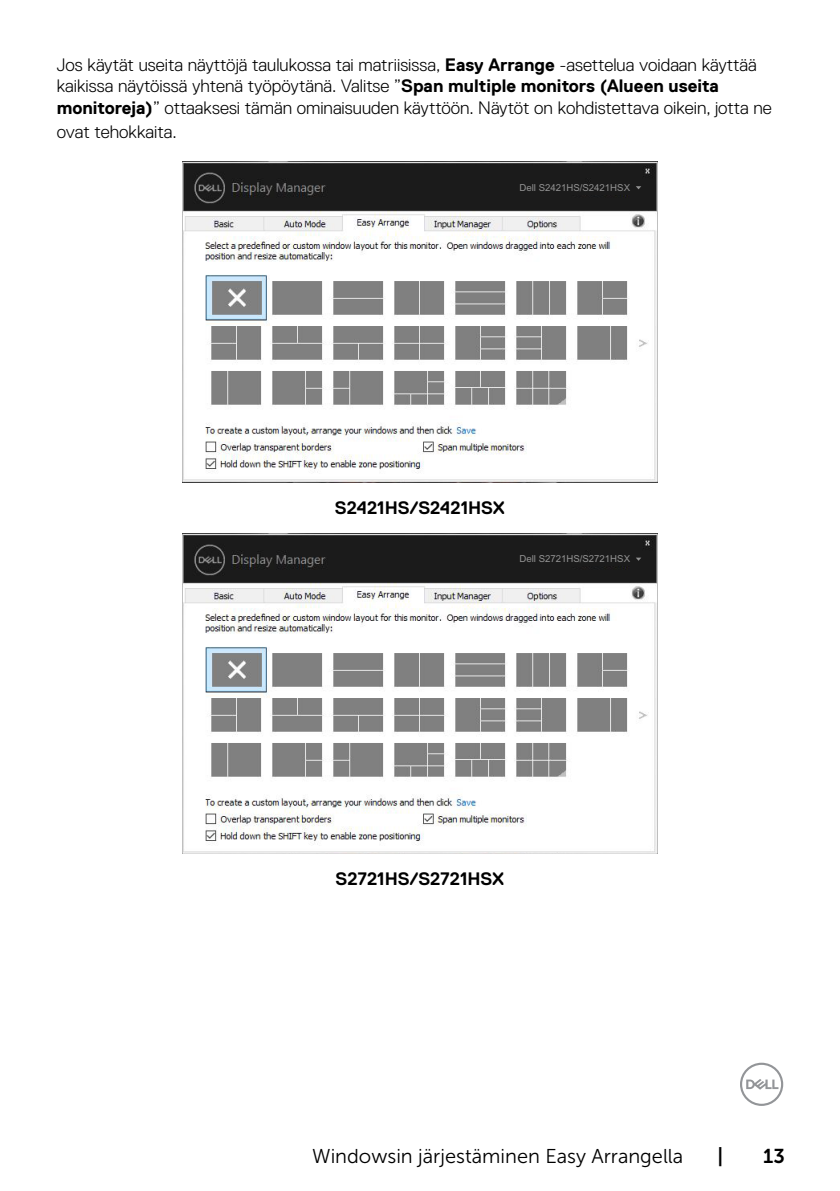
<style>
.page{position:relative;width:840px;height:1191px;background:#fff}
.page>*{position:absolute;margin:0;border:0;box-sizing:border-box;transform-origin:0 0}
.t1{font:20px "Museo Sans For Dell 300";color:#000}
.t2{font:20px "Museo Sans For Dell 700";color:#000}
.t3{font:300 18px/21.6px "Dell Replica";color:#000}
.t4{font:700 18px "Dell Replica";color:#000}
.t5{font:9.6px "Arial";color:#939393}
.s1{font-weight:700}
</style>
<div class="page">
<svg style="left:740px;top:1062px;width:42px;height:44px"></svg>
<img style="left:182px;top:162px;width:475px;height:320px">
<div style="left:539px;top:183px;width:103px;height:11px;background:#1b1b1b"></div>
<svg style="left:636px;top:186px;width:5px;height:3px"></svg>
<img style="left:182px;top:533px;width:475px;height:320px">
<div style="left:539px;top:554px;width:103px;height:11px;background:#1b1b1b"></div>
<svg style="left:636px;top:557px;width:5px;height:4px"></svg>
<p class="t3" style="left:57px;top:54px;width:716px">Jos käytät useita näyttöjä taulukossa tai matriisissa, <span class="s1">Easy Arrange</span> -asettelua voidaan käyttää kaikissa näytöissä yhtenä työpöytänä. Valitse ”<span class="s1">Span multiple monitors (Alueen useita monitoreja)</span>” ottaaksesi tämän ominaisuuden käyttöön. Näytöt on kohdistettava oikein, jotta ne</p>
<p class="t3" style="left:57px;top:121px;width:121px">ovat tehokkaita.</p>
<p class="t5" style="left:519px;top:182px;width:112px">Dell S2421HS/S2421HSX</p>
<p class="t4" style="left:335px;top:497px;width:171px">S2421HS/S2421HSX</p>
<p class="t5" style="left:519px;top:553px;width:112px">Dell S2721HS/S2721HSX</p>
<p class="t4" style="left:335px;top:869px;width:170px">S2721HS/S2721HSX</p>
<p class="t1" style="left:312px;top:1145px;width:372px">Windowsin järjestäminen Easy Arrangella</p>
<p class="t2" style="left:717px;top:1144px;width:7px">|</p>
<p class="t2" style="left:762px;top:1144px;width:23px">13</p>
</div>
